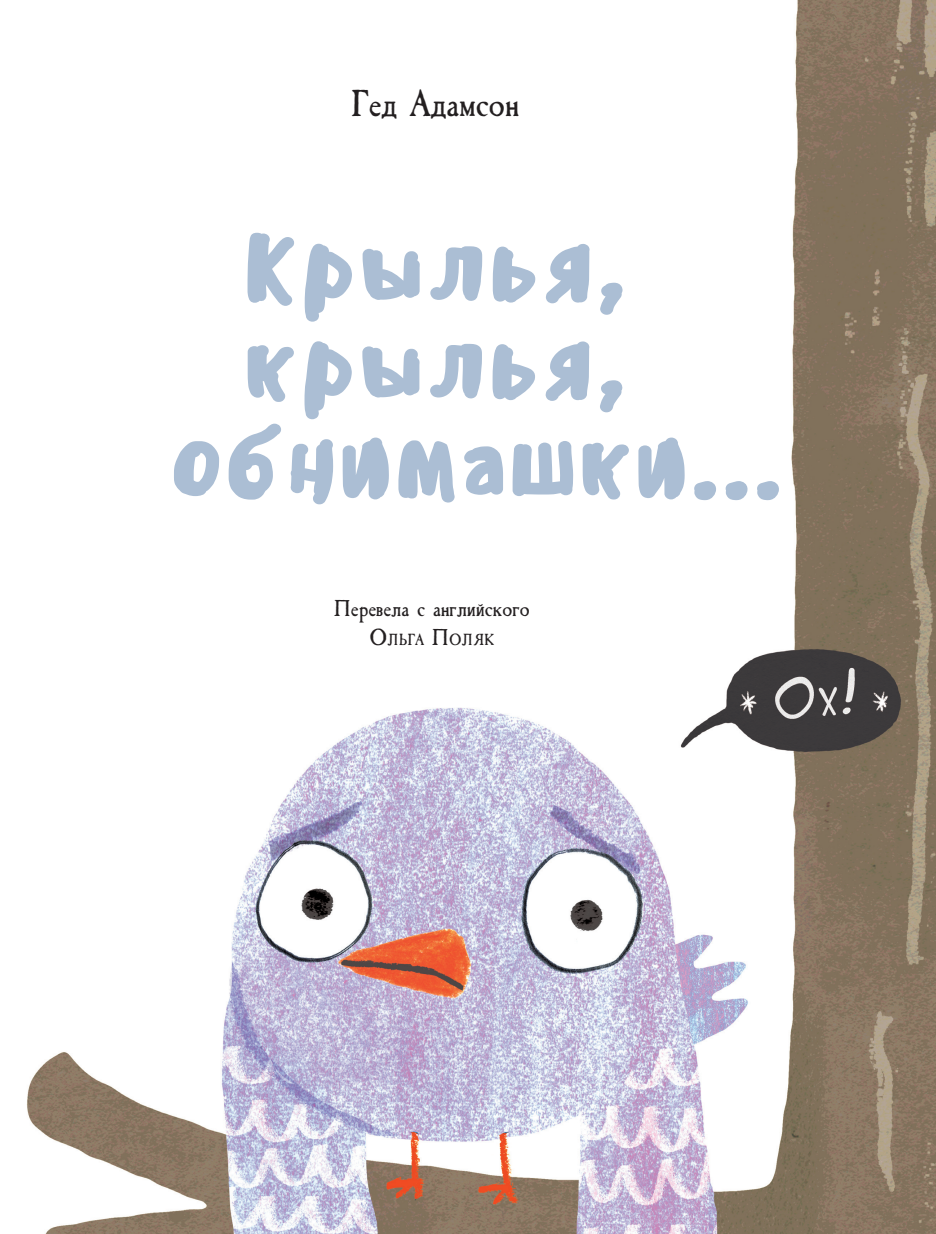
<style>
.page{position:relative;width:936px;height:1234px;background:#fff}
.page>*{position:absolute;margin:0;border:0;box-sizing:border-box;transform-origin:0 0}
.t1{font:500 94.5px "Sensei";color:#abbed4;scale:1.12 1}
.t2{font:39px "Caslon Antique";color:#231f20}
.t3{font:24px "Caslon Antique";color:#231f20}
.t4{font:16.8px "Caslon Antique";color:#231f20}
.s1{font-size:24px}
</style>
<div class="page">
<img style="left:27px;top:0;width:908px;height:1233px">
<p class="t2" style="left:351px;top:82px;width:170px">Гед Адамсон</p>
<p class="t1" style="left:242px;top:202px;width:346px">Крылья,</p>
<p class="t1" style="left:242px;top:300px;width:345px">крылья,</p>
<p class="t1" style="left:169px;top:397px;width:551px">обнимашки...</p>
<p class="t3" style="left:334px;top:594px;width:197px">Перевела с английского</p>
<p class="t4" style="left:369px;top:629px;width:126px"><span class="s1">О</span>льга <span class="s1">П</span>оляк</p>
</div>
